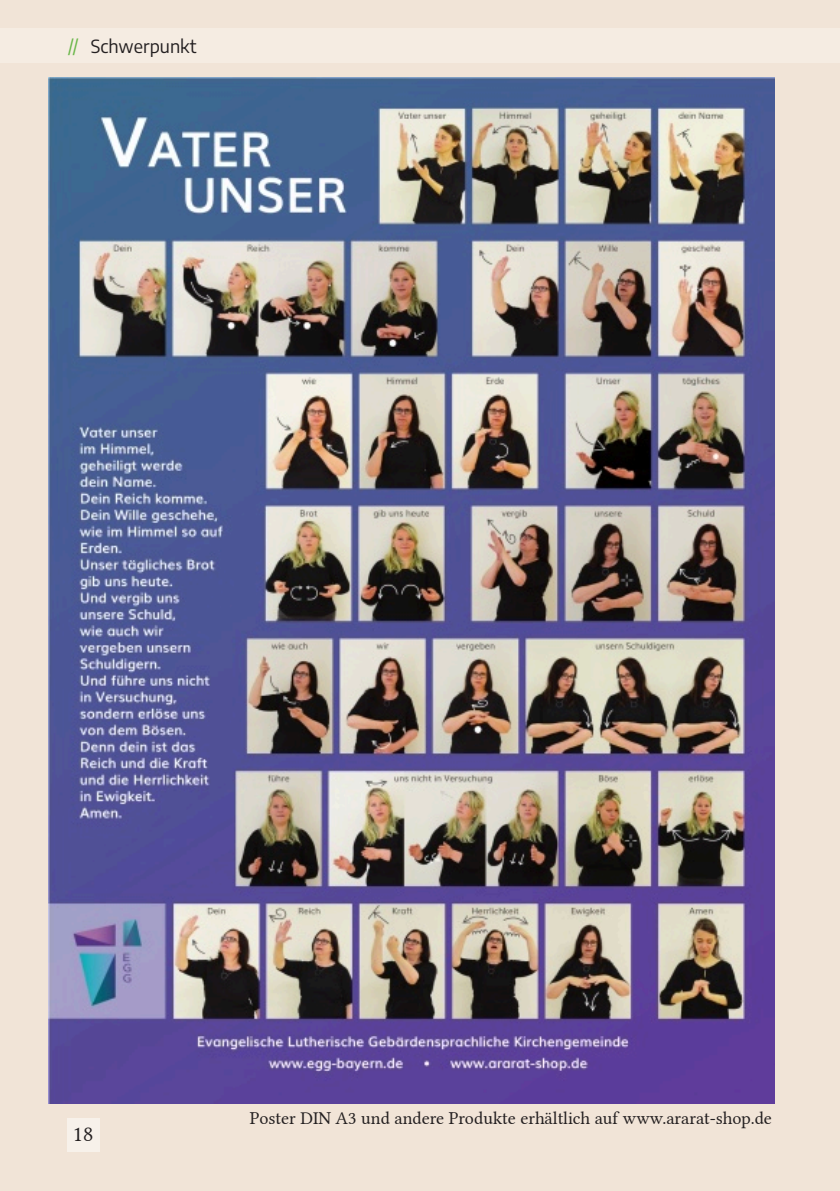
<style>
.page{position:relative;width:840px;height:1191px;background:#fff}
.page>*{position:absolute;margin:0;border:0;box-sizing:border-box;transform-origin:0 0}
.t1{font:22px "Lin Libertine";color:#231f20}
.t2{font:18px "Lin Libertine";color:#231f20}
.t3{font:18px "Encode Sans";color:#231f20}
.t4{font:18px "Encode Sans";color:#69b648}
</style>
<div class="page">
<div style="left:0;top:0;width:839px;height:1191px;background:#f1e4d7"></div>
<div style="left:68px;top:1118px;width:32px;height:33px;background:#f7f1ea"></div>
<div style="left:0;top:28px;width:839px;height:34px;background:#f5ece2"></div>
<img style="left:48px;top:77px;width:726px;height:1026px">
<p class="t4" style="left:68px;top:34px;width:12px">//</p>
<p class="t3" style="left:91px;top:34px;width:107px">Schwerpunkt</p>
<p class="t1" style="left:73px;top:1121px;width:22px">18</p>
<p class="t2" style="left:249px;top:1107px;width:523px">Poster DIN A3 und andere Produkte erhältlich auf www.ararat-shop.de</p>
</div>
